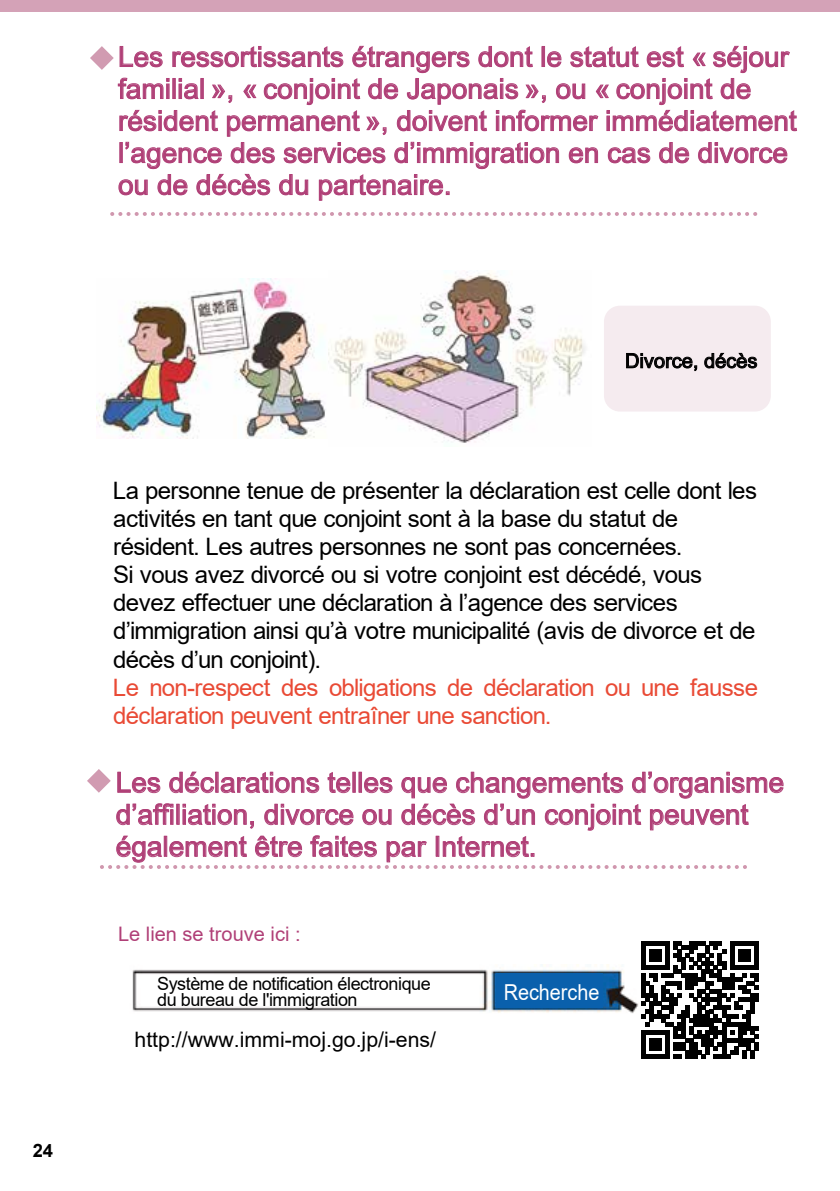
<style>
.page{position:relative;width:840px;height:1191px;background:#fff}
.page>*{position:absolute;margin:0;border:0;box-sizing:border-box;transform-origin:0 0}
.t1{font:28px/32px "Arial";color:#b04077}
.t2{font:24px/28px "Arial";letter-spacing:-.025em;color:#000}
.t3{font:24px/28px "Arial";letter-spacing:-.03em;color:#e94a35}
.t4{font:22px "Arial";color:#fff;scale:.9 1}
.t5{font:21.2px "Arial";color:#000}
.t6{font:20px "Arial";color:#b04077}
.t7{font:20px "Arial";color:#000}
.t8{font:700 18.4px "Arial";color:#000}
.t9{font:18px/16px "Arial";letter-spacing:-.025em;color:#000}
</style>
<div class="page">
<img style="left:96px;top:279px;width:230px;height:159px">
<img style="left:328px;top:272px;width:257px;height:171px">
<svg style="left:112px;top:212px;width:646px;height:4px"></svg>
<svg style="left:90px;top:46px;width:706px;height:155px"></svg>
<svg style="left:87px;top:769px;width:696px;height:100px"></svg>
<div style="left:0;top:0;width:839px;height:12px;background:#d4a2b7"></div>
<div style="left:603px;top:306px;width:167px;height:105px;background:#f5ebef;border-radius:16px"></div>
<svg style="left:626px;top:353px;width:70px;height:18px"></svg>
<svg style="left:704px;top:353px;width:52px;height:15px"></svg>
<img style="left:132px;top:964px;width:507px;height:49px">
<svg style="left:641px;top:941px;width:117px;height:117px"></svg>
<div style="left:496px;top:973px;width:106px;height:35px;background:#0a60ac"></div>
<p class="t1" style="left:118px;top:40px;width:679px">Les ressortissants étrangers dont le statut est « séjour familial », « conjoint de Japonais », ou « conjoint de résident permanent », doivent informer immédiatement l’agence des services d’immigration en cas de divorce ou de décès du partenaire.</p>
<p class="t8" style="left:33px;top:1137px;width:22px">24</p>
<p class="t7" style="left:624px;top:347px;width:134px">Divorce, décès</p>
<p class="t2" style="left:113px;top:477px;width:645px">La personne tenue de présenter la déclaration est celle dont les activités en tant que conjoint sont à la base du statut de résident. Les autres personnes ne sont pas concernées.<br>Si vous avez divorcé ou si votre conjoint est décédé, vous devez effectuer une déclaration à l’agence des services d’immigration ainsi qu’à votre municipalité (avis de divorce et de décès d’un conjoint).</p>
<p class="t3" style="left:113px;top:673px;width:646px">Le non-respect des obligations de déclaration ou une fausse déclaration peuvent entraîner une sanction.</p>
<p class="t1" style="left:116px;top:766px;width:669px">Les déclarations telles que changements d’organisme d’affiliation, divorce ou décès d’un conjoint peuvent également être faites par Internet.</p>
<p class="t6" style="left:118px;top:920px;width:184px">Le lien se trouve ici :</p>
<p class="t9" style="left:157px;top:975px;width:275px">Système de notification électronique du bureau de l'immigration</p>
<p class="t5" style="left:134px;top:1025px;width:303px">http://www.immi-moj.go.jp/i-ens/</p>
<p class="t4" style="left:503px;top:977px;width:108px">Recherche</p>
</div>
